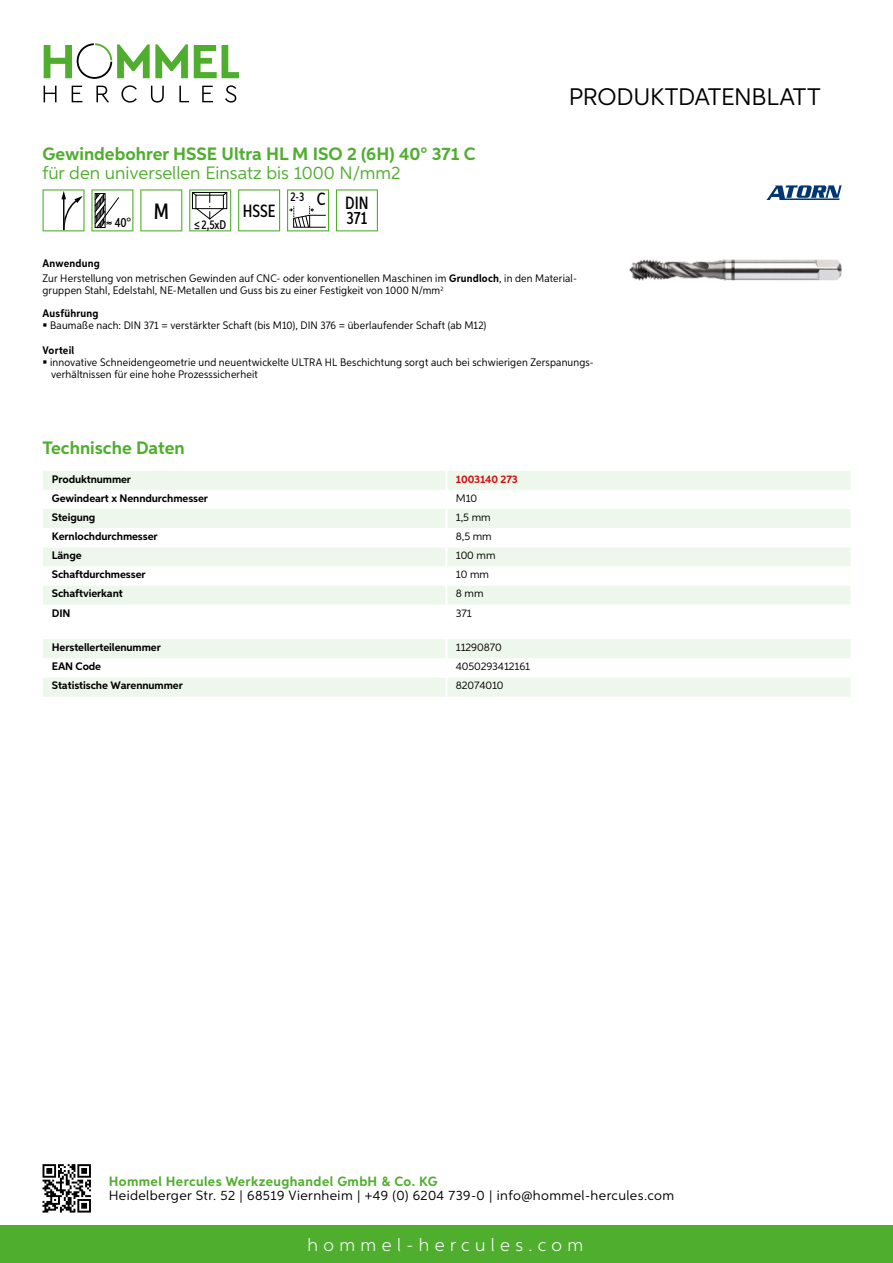
<style>
.page{position:relative;width:893px;height:1263px;background:#fff}
.page>*{position:absolute;margin:0;border:0;box-sizing:border-box;transform-origin:0 0}
.t1{font:24px "Aspira";letter-spacing:-.01em;color:#000}
.t2{font:700 18px "Aspira";color:#50ae2f}
.t3{font:18px "Aspira";color:#50ae2f}
.t4{font:300 18px "Aspira";letter-spacing:.3em;color:#fff}
.t5{font:500 17.85px/14.9px "Aspira XX Nar";color:#000;text-align:right}
.t6{font:13.5px "Aspira";letter-spacing:.03em;color:#000}
.t7{font:700 13.5px "Aspira";letter-spacing:.03em;color:#50ae2f}
.t8{font:500 13.35px "Aspira XX Nar";color:#000}
.t9{font:500 12.6px "Aspira XX Nar";color:#000}
.t10{font:10.95px/15.1px "Aspira Nar";letter-spacing:.015em;color:#000}
.t11{font:700 10.95px "Aspira";letter-spacing:-.01em;color:#000}
.t12{font:10.95px "Aspira";letter-spacing:-.01em;color:#000}
.t13{font:700 10.95px "Aspira";letter-spacing:-.01em;color:#cd1013}
.t14{font:700 10.95px "Aspira Nar";letter-spacing:.015em;color:#000}
.s1{font-weight:700}
</style>
<div class="page">
<div style="left:0;top:1226px;width:893px;height:37px;background:#50ae2f"></div>
<svg style="left:43px;top:1164px;width:48px;height:48px"></svg>
<svg style="left:194px;top:45px;width:45px;height:33px"></svg>
<svg style="left:44px;top:43px;width:144px;height:36px"></svg>
<svg style="left:44px;top:86px;width:13px;height:16px"></svg>
<svg style="left:72px;top:86px;width:10px;height:16px"></svg>
<svg style="left:96px;top:86px;width:13px;height:16px"></svg>
<svg style="left:121px;top:85px;width:16px;height:18px"></svg>
<svg style="left:151px;top:86px;width:13px;height:17px"></svg>
<svg style="left:179px;top:86px;width:10px;height:16px"></svg>
<svg style="left:202px;top:86px;width:11px;height:16px"></svg>
<svg style="left:225px;top:85px;width:11px;height:18px"></svg>
<div style="left:43px;top:471px;width:807px;height:19px;background:#eef7eb"></div>
<svg style="left:43px;top:509px;width:807px;height:96px;fill:#eef7eb"></svg>
<hr style="left:445px;top:471px;width:3px;height:19px;background:#fff">
<hr style="left:445px;top:509px;width:3px;height:19px;background:#fff">
<hr style="left:445px;top:528px;width:3px;height:19px;background:#fff">
<hr style="left:445px;top:547px;width:3px;height:19px;background:#fff">
<hr style="left:445px;top:566px;width:3px;height:20px;background:#fff">
<hr style="left:445px;top:586px;width:3px;height:19px;background:#fff">
<svg style="left:43px;top:639px;width:807px;height:58px"></svg>
<hr style="left:445px;top:677px;width:3px;height:20px;background:#fff">
<svg style="left:43px;top:189px;width:42px;height:42px"></svg>
<svg style="left:91px;top:189px;width:42px;height:42px"></svg>
<svg style="left:140px;top:189px;width:42px;height:42px"></svg>
<svg style="left:189px;top:189px;width:42px;height:42px"></svg>
<svg style="left:238px;top:189px;width:42px;height:42px"></svg>
<svg style="left:287px;top:189px;width:42px;height:42px"></svg>
<svg style="left:336px;top:189px;width:42px;height:42px"></svg>
<img style="left:629px;top:259px;width:213px;height:22px">
<svg style="left:766px;top:185px;width:76px;height:15px"></svg>
<h2 class="t2" style="left:43px;top:142px;width:435px">Gewindebohrer HSSE Ultra HL M ISO 2 (6H) 40° 371 C</h2>
<h2 class="t3" style="left:43px;top:162px;width:360px">für den universellen Einsatz bis 1000 N/mm2</h2>
<p class="t8" style="left:115px;top:215px;width:56px">40° <sup>M</sup></p>
<p class="t9" style="left:194px;top:217px;width:34px">≤2,5xD</p>
<h3 class="t5" style="left:243px;top:203px;width:34px">HSSE</h3>
<h3 class="t5" style="left:290px;top:196px;width:80px"><sup>2-3</sup> C DIN<br>371</h3>
<h1 class="t1" style="left:569px;top:82px;width:253px">Produktdatenblatt</h1>
<p class="t10" style="left:43px;top:256px;width:536px"><span class="s1">Anwendung<br></span>Zur Herstellung von metrischen Gewinden auf CNC- oder konventionellen Maschinen im <span class="s1">Grundloch</span>, in den Material-</p>
<p class="t10" style="left:43px;top:279px;width:403px;line-height:22.2px">gruppen Stahl, Edelstahl, NE-Metallen und Guss bis zu einer Festigkeit von 1000 N/mm<sup>2<br></sup><span class="s1">Ausführung</span></p>
<p class="t10" style="left:50px;top:318px;width:438px">Baumaße nach: DIN 371 = verstärkter Schaft (bis M10), DIN 376 = überlaufender Schaft (ab M12)</p>
<p class="t14" style="left:43px;top:343px;width:33px">Vorteil</p>
<p class="t10" style="left:50px;top:357px;width:545px;line-height:12px">innovative Schneidengeometrie und neuentwickelte ULTRA HL Beschichtung sorgt auch bei schwierigen Zerspanungs&shy;verhältnissen für eine hohe Prozesssicherheit</p>
<h2 class="t2" style="left:43px;top:437px;width:144px">Technische Daten</h2>
<p class="t11" style="left:52px;top:472px;width:81px">Produktnummer</p>
<p class="t13" style="left:456px;top:472px;width:64px">1003140 273</p>
<p class="t11" style="left:52px;top:491px;width:158px">Gewindeart x Nenndurchmesser</p>
<p class="t12" style="left:456px;top:491px;width:23px">M10</p>
<p class="t11" style="left:52px;top:510px;width:45px">Steigung</p>
<p class="t12" style="left:456px;top:510px;width:36px">1,5 mm</p>
<p class="t11" style="left:52px;top:530px;width:107px">Kernlochdurchmesser</p>
<p class="t12" style="left:456px;top:530px;width:37px">8,5 mm</p>
<p class="t11" style="left:52px;top:549px;width:31px">Länge</p>
<p class="t12" style="left:456px;top:549px;width:41px">100 mm</p>
<p class="t11" style="left:52px;top:568px;width:95px">Schaftdurchmesser</p>
<p class="t12" style="left:456px;top:568px;width:35px">10 mm</p>
<p class="t11" style="left:52px;top:587px;width:72px">Schaftvierkant</p>
<p class="t12" style="left:456px;top:587px;width:29px">8 mm</p>
<p class="t11" style="left:52px;top:606px;width:20px">DIN</p>
<p class="t12" style="left:456px;top:606px;width:17px">371</p>
<p class="t11" style="left:52px;top:641px;width:111px">Herstellerteilenummer</p>
<p class="t12" style="left:456px;top:641px;width:47px">11290870</p>
<p class="t11" style="left:52px;top:660px;width:51px">EAN Code</p>
<p class="t12" style="left:456px;top:660px;width:76px">4050293412161</p>
<p class="t11" style="left:52px;top:679px;width:132px">Statistische Warennummer</p>
<p class="t12" style="left:456px;top:679px;width:49px">82074010</p>
<p class="t7" style="left:109px;top:1172px;width:330px">Hommel Hercules Werkzeughandel GmbH &amp; Co. KG</p>
<p class="t6" style="left:109px;top:1187px;width:567px">Heidelberger Str. 52 | 68519 Viernheim | +49 (0) 6204 739-0 | info@hommel-hercules.com</p>
<h2 class="t4" style="left:307px;top:1234px;width:277px">hommel-hercules.com</h2>
</div>
